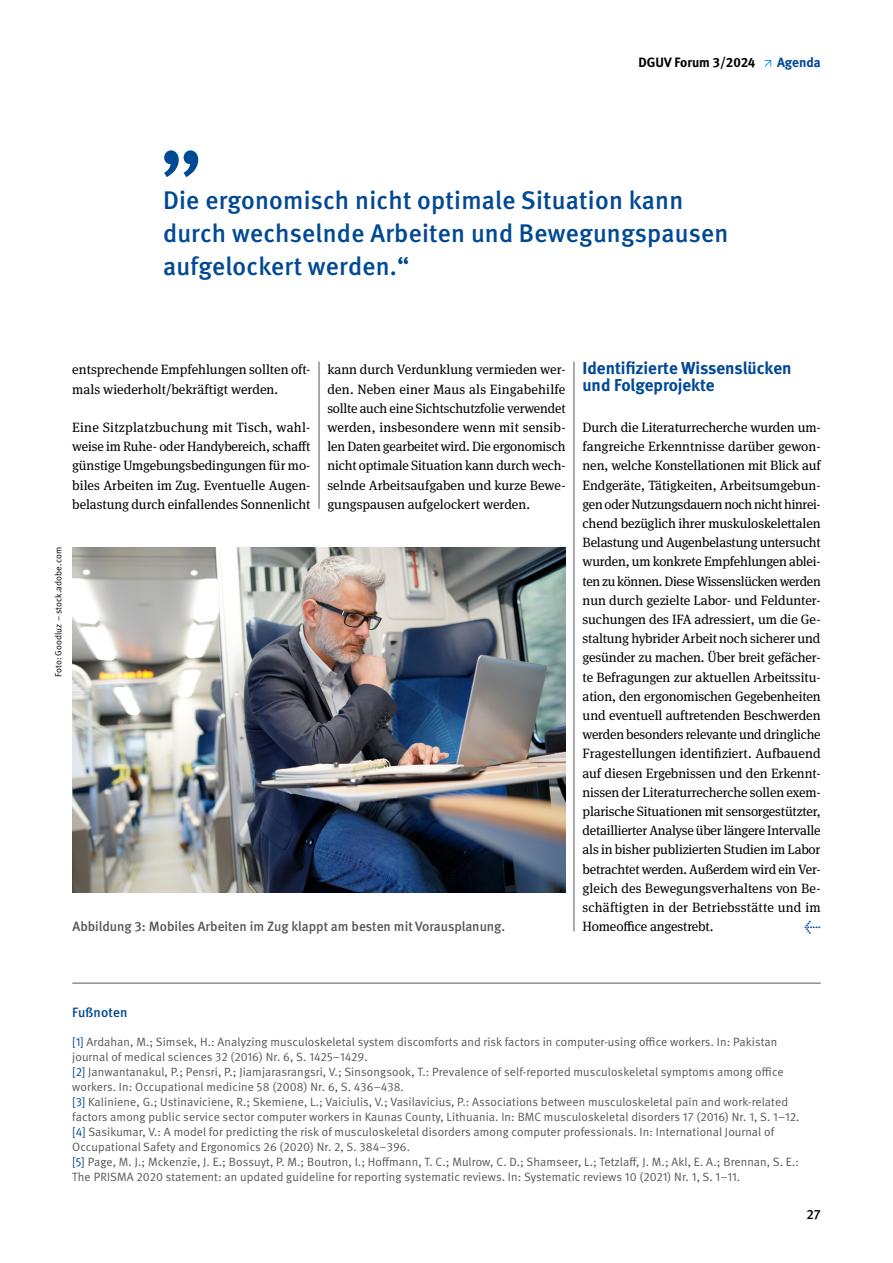
<style>
.page{position:relative;width:893px;height:1263px;background:#fff}
.page>*{position:absolute;margin:0;border:0;box-sizing:border-box;transform-origin:0 0}
.t1{font:500 25.5px/33px "DGUV Meta";letter-spacing:.01em;color:#004994}
.Zwischenheadline_Fließtext_blau{font:700 17.25px/16.5px "DGUV Meta";color:#004994}
.Fließtext_book_9pt{font:13.5px/19.2px "DGUV Meta Serif";color:#000;text-align:justify}
.Bildunterschrift{font:500 13.5px "DGUV Meta";color:#575756}
.t2{font:700 13.5px "DGUV Meta";color:#000}
.Endnoten_Headline_medium_9pt_blau{font:500 13.5px "DGUV Meta";letter-spacing:.01em;color:#004994}
.t3{font:700 13.5px "DGUV Meta";color:#004994}
.t4{font:500 13.5px "DGUV Meta";color:#000}
.Endnoten_Fließtext_normal_8pt_grau{font:12px/15px "DGUV Meta";letter-spacing:.01em;color:#575756}
.t5{font:9px "DGUV Meta";letter-spacing:.01em;color:#000}
.s1{color:#004994}
</style>
<div class="page">
<svg style="left:764px;top:60px;width:7px;height:7px"></svg>
<hr style="left:319px;top:362px;width:1px;height:147px;background:#575756">
<img style="left:72px;top:547px;width:494px;height:346px">
<hr style="left:574px;top:362px;width:1px;height:569px;background:#575756">
<hr style="left:72px;top:983px;width:749px;height:1px;background:#575756">
<svg style="left:164px;top:150px;width:34px;height:27px"></svg>
<p class="t2" style="left:638px;top:54px;width:118px">DGUV Forum 3/2024</p>
<p class="t3" style="left:777px;top:54px;width:45px">Agenda</p>
<h1 class="t1" style="left:163px;top:184px;width:567px">Die ergonomisch nicht optimale Situation kann durch wechselnde Arbeiten und Bewegungspausen aufgelockert werden.“</h1>
<p class="t5" style="left:53px;top:677px;width:131px;rotate:-90deg">Foto: Goodluz – stock.adobe.com</p>
<p class="Fließtext_book_9pt" style="left:72px;top:360px;width:240px">entsprechende Empfehlungen sollten oft&shy;mals wiederholt/bekräftigt werden.</p>
<p class="Fließtext_book_9pt" style="left:72px;top:418px;width:240px">Eine Sitzplatzbuchung mit Tisch, wahl&shy;weise im Ruhe- oder Handybereich, schafft günstige Umgebungsbedingungen für mo&shy;biles Arbeiten im Zug. Eventuelle Augen&shy;belastung durch einfallendes Sonnenlicht</p>
<p class="Fließtext_book_9pt" style="left:327px;top:360px;width:240px">kann durch Verdunklung vermieden wer&shy;den. Neben einer Maus als Eingabehilfe sollte auch eine Sichtschutzfolie verwendet werden, insbesondere wenn mit sensib&shy;len Daten gearbeitet wird. Die ergonomisch nicht optimale Situation kann durch wech&shy;selnde Arbeitsaufgaben und kurze Bewe&shy;gungspausen aufgelockert werden.</p>
<h4 class="Zwischenheadline_Fließtext_blau" style="left:583px;top:361px;width:210px">Identifizierte Wissenslücken und Folgeprojekte</h4>
<p class="Fließtext_book_9pt" style="left:583px;top:418px;width:240px">Durch die Literaturrecherche wurden um&shy;fangreiche Erkenntnisse darüber gewon&shy;nen, welche Konstellationen mit Blick auf Endgeräte, Tätigkeiten, Arbeitsumgebun&shy;gen oder Nutzungsdauern noch nicht hinrei&shy;chend bezüglich ihrer muskuloskelettalen Belastung und Augenbelastung untersucht wurden, um konkrete Empfehlungen ablei&shy;ten zu können. Diese Wissenslücken werden nun durch gezielte Labor- und Feldunter&shy;suchungen des IFA adressiert, um die Ge&shy;staltung hybrider Arbeit noch sicherer und gesünder zu machen. Über breit gefächer&shy;te Befragungen zur aktuellen Arbeitssitu&shy;ation, den ergonomischen Gegebenheiten und eventuell auftretenden Beschwerden werden besonders relevante und dringliche Fragestellungen identifiziert. Aufbauend auf diesen Ergebnissen und den Erkennt&shy;nissen der Literaturrecherche sollen exem&shy;plarische Situationen mit sensorgestützter, detaillierter Analyse über längere Intervalle als in bisher publizierten Studien im Labor betrachtet werden. Außerdem wird ein Ver&shy;gleich des Bewegungsverhaltens von Be&shy;schäftigten in der Betriebsstätte und im</p>
<p class="Bildunterschrift" style="left:73px;top:919px;width:434px">Abbildung 3: Mobiles Arbeiten im Zug klappt am besten mit Vorausplanung.</p>
<p class="Fließtext_book_9pt" style="left:583px;top:917px;width:133px">Homeoffice angestrebt.</p>
<p class="Endnoten_Headline_medium_9pt_blau" style="left:805px;top:919px;width:18px">←</p>
<h4 class="Endnoten_Headline_medium_9pt_blau" style="left:72px;top:1005px;width:57px">Fußnoten</h4>
<p class="Endnoten_Fließtext_normal_8pt_grau" style="left:72px;top:1034px;width:707px"><span class="s1">[1]</span> Ardahan, M.; Simsek, H.: Analyzing musculoskeletal system discomforts and risk factors in computer-using office workers. In: Pakistan journal of medical sciences 32 (2016) Nr. 6, S. 1425–1429.</p>
<p class="Endnoten_Fließtext_normal_8pt_grau" style="left:72px;top:1064px;width:713px"><span class="s1">[2]</span> Janwantanakul, P.; Pensri, P.; Jiamjarasrangsri, V.; Sinsongsook, T.: Prevalence of self-reported musculoskeletal symptoms among office workers. In: Occupational medicine 58 (2008) Nr. 6, S. 436–438.</p>
<p class="Endnoten_Fließtext_normal_8pt_grau" style="left:72px;top:1094px;width:729px"><span class="s1">[3]</span> Kaliniene, G.; Ustinaviciene, R.; Skemiene, L.; Vaiciulis, V.; Vasilavicius, P.: Associations between musculoskeletal pain and work-related factors among public service sector computer workers in Kaunas County, Lithuania. In: BMC musculoskeletal disorders 17 (2016) Nr. 1, S. 1–12.</p>
<p class="Endnoten_Fließtext_normal_8pt_grau" style="left:72px;top:1124px;width:703px"><span class="s1">[4]</span> Sasikumar, V.: A model for predicting the risk of musculoskeletal disorders among computer professionals. In: International Journal of<br>Occupational Safety and Ergonomics 26 (2020) Nr. 2, S. 384–396.</p>
<p class="Endnoten_Fließtext_normal_8pt_grau" style="left:72px;top:1154px;width:728px"><span class="s1">[5]</span> Page, M. J.; Mckenzie, J. E.; Bossuyt, P. M.; Boutron, I.; Hoffmann, T. C.; Mulrow, C. D.; Shamseer, L.; Tetzlaff, J. M.; Akl, E. A.; Brennan, S. E.:<br>The PRISMA 2020 statement: an updated guideline for reporting systematic reviews. In: Systematic reviews 10 (2021) Nr. 1, S. 1–11.</p>
<p class="t4" style="left:806px;top:1207px;width:16px">27</p>
</div>
